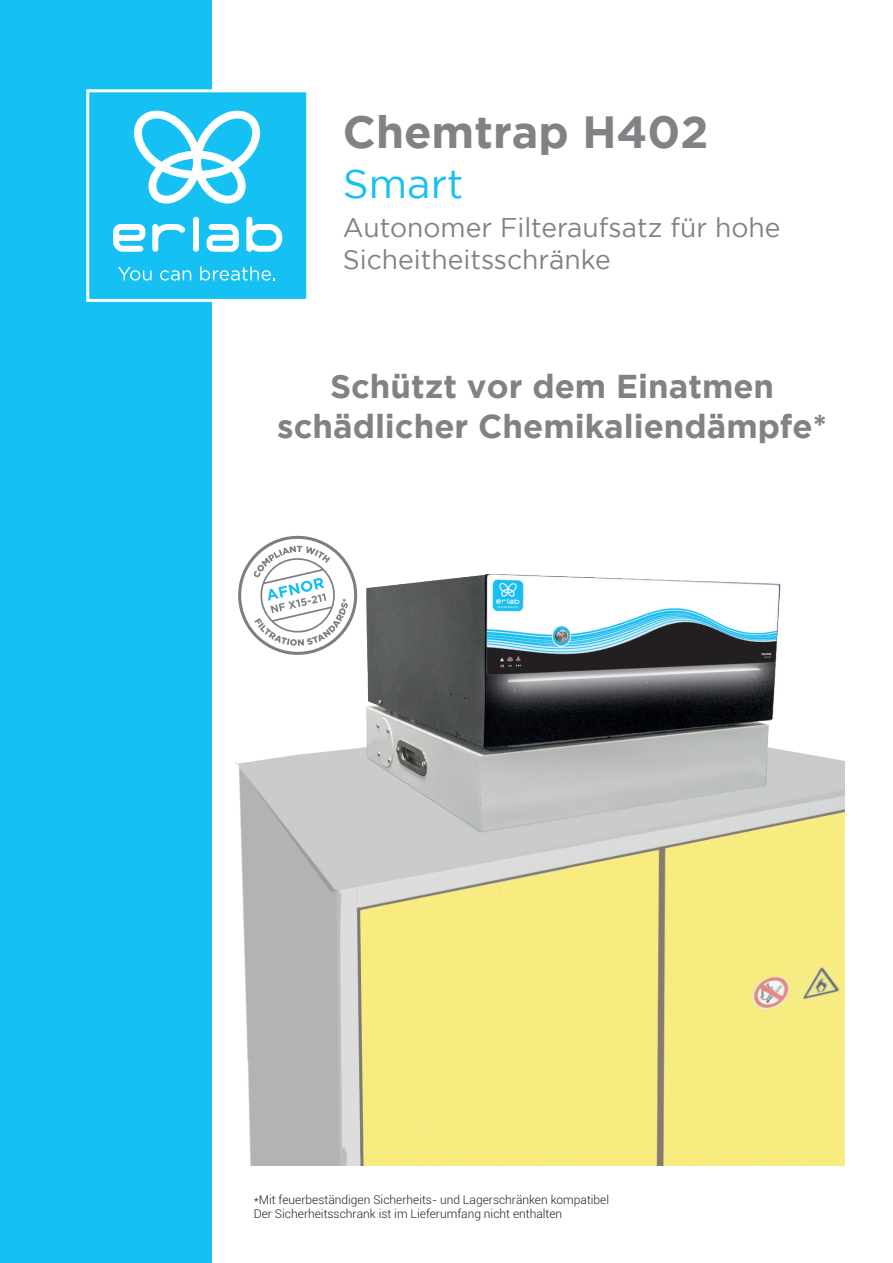
<style>
.page{position:relative;width:893px;height:1263px;background:#fff}
.page>*{position:absolute;margin:0;border:0;box-sizing:border-box;transform-origin:0 0}
.t1{font:700 45px "Gotham";color:#808285}
.t2{font:40.5px "Gotham";color:#15c0f2}
.t3{font:700 33px/39.6px "Gotham";color:#808285;text-align:center}
.t4{font:27px/32.4px "Gotham";color:#808285}
.t5{font:300 12px/14.4px "Roboto";color:#231f20}
</style>
<div class="page">
<img style="left:235px;top:574px;width:610px;height:591px">
<svg style="left:235px;top:535px;width:128px;height:126px"></svg>
<div style="left:0;top:0;width:211px;height:1263px;background:#15c0f2"></div>
<div style="left:86px;top:89px;width:223px;height:213px;background:#15c0f2;border:3px solid #fff"></div>
<svg style="left:118px;top:267px;width:34px;height:14px"></svg>
<svg style="left:160px;top:270px;width:31px;height:11px"></svg>
<svg style="left:200px;top:266px;width:75px;height:15px"></svg>
<div style="left:193px;top:217px;width:6px;height:35px;background:#fff;border-radius:3px"></div>
<svg style="left:246px;top:217px;width:36px;height:35px"></svg>
<svg style="left:152px;top:224px;width:33px;height:28px"></svg>
<svg style="left:207px;top:224px;width:32px;height:28px"></svg>
<svg style="left:113px;top:224px;width:32px;height:28px"></svg>
<svg style="left:134px;top:110px;width:126px;height:94px"></svg>
<h1 class="t1" style="left:343px;top:106px;width:367px">Chemtrap H402</h1>
<h2 class="t2" style="left:343px;top:161px;width:122px">Smart</h2>
<h3 class="t4" style="left:343px;top:211px;width:439px">Autonomer Filteraufsatz für hohe<br>Sicheitheitsschränke</h3>
<h3 class="t3" style="left:277px;top:366px;width:551px">Schützt vor dem Einatmen schädlicher Chemikaliendämpfe*</h3>
<p class="t5" style="left:254px;top:1192px;width:357px">*Mit feuerbeständigen Sicherheits- und Lagerschränken kompatibel<br>Der Sicherheitsschrank ist im Lieferumfang nicht enthalten</p>
</div>
